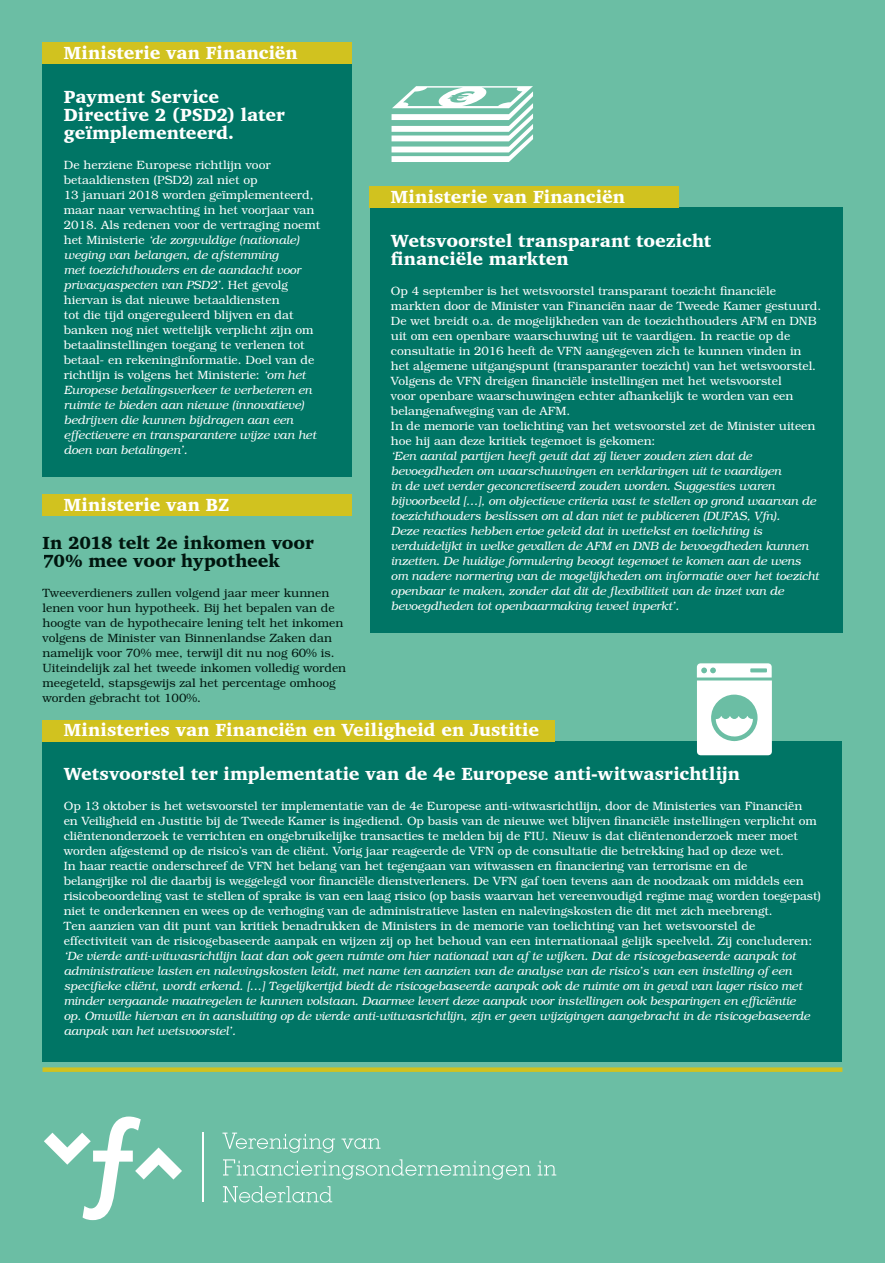
<style>
.page{position:relative;width:885px;height:1263px;background:#fff}
.page>*{position:absolute;margin:0;border:0;box-sizing:border-box;transform-origin:0 0}
.t1{font:900 18px/18px "Charter";letter-spacing:.005em;color:#fff}
.t2{font:900 18px/18px "Charter";color:#00150e}
.t3{font:300 12px/15px "Bookman Std";letter-spacing:-.005em;color:#fff}
.t4{font:italic 300 12px/15px "Bookman Std";letter-spacing:-.005em;color:#fff}
.t5{font:300 12px/15px "Bookman Std";color:#00150e}
.s1{font-style:italic}
</style>
<div class="page">
<div style="left:0;top:0;width:884px;height:1263px;background:#6bbea4"></div>
<svg style="left:44px;top:1116px;width:138px;height:104px"></svg>
<hr style="left:202px;top:1133px;width:1px;height:69px;background:#fff">
<svg style="left:222px;top:1132px;width:113px;height:21px"></svg>
<svg style="left:341px;top:1138px;width:39px;height:11px"></svg>
<svg style="left:223px;top:1159px;width:308px;height:20px"></svg>
<svg style="left:537px;top:1161px;width:19px;height:14px"></svg>
<svg style="left:223px;top:1186px;width:109px;height:16px"></svg>
<div style="left:43px;top:64px;width:308px;height:412px;background:#007565"></div>
<div style="left:43px;top:43px;width:308px;height:21px;background:#d1c21f"></div>
<div style="left:369px;top:208px;width:473px;height:425px;background:#007565"></div>
<div style="left:369px;top:187px;width:309px;height:21px;background:#d1c21f"></div>
<div style="left:43px;top:495px;width:308px;height:21px;background:#d1c21f"></div>
<div style="left:43px;top:1067px;width:799px;height:5px;background:#d1c21f"></div>
<div style="left:43px;top:741px;width:799px;height:321px;background:#007565"></div>
<div style="left:43px;top:720px;width:511px;height:21px;background:#d1c21f"></div>
<svg style="left:696px;top:663px;width:75px;height:92px"></svg>
<svg style="left:391px;top:86px;width:142px;height:76px"></svg>
<h1 class="t1" style="left:64px;top:43px;width:235px">Ministerie van Financiën</h1>
<h1 class="t1" style="left:64px;top:87px;width:222px">Payment Service<br>Directive 2 (PSD2) later geïmplementeerd.</h1>
<p class="t3" style="left:64px;top:157px;width:258px">De herziene Europese richtlijn voor betaaldiensten (PSD2) zal niet op<br>13 januari 2018 worden geïmplementeerd, maar naar verwachting in het voorjaar van 2018. Als redenen voor de vertraging noemt het Ministerie <span class="s1">‘de zorgvuldige (nationale) weging van belangen, de afstemming<br>met toezichthouders en de aandacht voor privacyaspecten van PSD2’.</span> Het gevolg hiervan is dat nieuwe betaaldiensten<br>tot die tijd ongereguleerd blijven en dat banken nog niet wettelijk verplicht zijn om betaalinstellingen toegang te verlenen tot betaal- en rekeninginformatie. Doel van de richtlijn is volgens het Ministerie: <span class="s1">‘om het Europese betalingsverkeer te verbeteren en ruimte te bieden aan nieuwe (innovatieve) bedrijven die kunnen bijdragen aan een effectievere en transparantere wijze van het doen van betalingen’.</span></p>
<h1 class="t1" style="left:64px;top:495px;width:167px">Ministerie van BZ</h1>
<h1 class="t2" style="left:43px;top:534px;width:273px">In 2018 telt 2e inkomen voor<br>70% mee voor hypotheek</h1>
<p class="t5" style="left:43px;top:586px;width:305px">Tweeverdieners zullen volgend jaar meer kunnen lenen voor hun hypotheek. Bij het bepalen van de hoogte van de hypothecaire lening telt het inkomen volgens de Minister van Binnenlandse Zaken dan namelijk voor 70% mee, terwijl dit nu nog 60% is.<br>Uiteindelijk zal het tweede inkomen volledig worden meegeteld, stapsgewijs zal het percentage omhoog worden gebracht tot 100%.</p>
<h1 class="t1" style="left:391px;top:187px;width:235px">Ministerie van Financiën</h1>
<h1 class="t1" style="left:391px;top:231px;width:322px">Wetsvoorstel transparant toezicht financiële markten</h1>
<p class="t3" style="left:391px;top:283px;width:431px">Op 4 september is het wetsvoorstel transparant toezicht financiële markten door de Minister van Financiën naar de Tweede Kamer gestuurd.<br>De wet breidt o.a. de mogelijkheden van de toezichthouders AFM en DNB uit om een openbare waarschuwing uit te vaardigen. In reactie op de consultatie in 2016 heeft de VFN aangegeven zich te kunnen vinden in het algemene uitgangspunt (transparanter toezicht) van het wetsvoorstel.<br>Volgens de VFN dreigen financiële instellingen met het wetsvoorstel<br>voor openbare waarschuwingen echter afhankelijk te worden van een belangenafweging van de AFM.<br>In de memorie van toelichting van het wetsvoorstel zet de Minister uiteen hoe hij aan deze kritiek tegemoet is gekomen:</p>
<p class="t4" style="left:391px;top:448px;width:429px">‘Een aantal partijen heeft geuit dat zij liever zouden zien dat de bevoegdheden om waarschuwingen en verklaringen uit te vaardigen<br>in de wet verder geconcretiseerd zouden worden. Suggesties waren bijvoorbeeld […], om objectieve criteria vast te stellen op grond waarvan de toezichthouders beslissen om al dan niet te publiceren (DUFAS, Vfn).<br>Deze reacties hebben ertoe geleid dat in wettekst en toelichting is verduidelijkt in welke gevallen de AFM en DNB de bevoegdheden kunnen inzetten. De huidige formulering beoogt tegemoet te komen aan de wens om nadere normering van de mogelijkheden om informatie over het toezicht openbaar te maken, zonder dat dit de flexibiliteit van de inzet van de bevoegdheden tot openbaarmaking teveel inperkt’.</p>
<h1 class="t1" style="left:64px;top:721px;width:476px">Ministeries van Financiën en Veiligheid en Justitie</h1>
<h1 class="t1" style="left:64px;top:765px;width:677px">Wetsvoorstel ter implementatie van de 4e Europese anti-witwasrichtlijn</h1>
<p class="t3" style="left:64px;top:799px;width:758px">Op 13 oktober is het wetsvoorstel ter implementatie van de 4e Europese anti-witwasrichtlijn, door de Ministeries van Financiën<br>en Veiligheid en Justitie bij de Tweede Kamer is ingediend. Op basis van de nieuwe wet blijven financiële instellingen verplicht om cliëntenonderzoek te verrichten en ongebruikelijke transacties te melden bij de FIU. Nieuw is dat cliëntenonderzoek meer moet worden afgestemd op de risico’s van de cliënt. Vorig jaar reageerde de VFN op de consultatie die betrekking had op deze wet.<br>In haar reactie onderschreef de VFN het belang van het tegengaan van witwassen en financiering van terrorisme en de<br>belangrijke rol die daarbij is weggelegd voor financiële dienstverleners. De VFN gaf toen tevens aan de noodzaak om middels een risicobeoordeling vast te stellen of sprake is van een laag risico (op basis waarvan het vereenvoudigd regime mag worden toegepast) niet te onderkennen en wees op de verhoging van de administratieve lasten en nalevingskosten die dit met zich meebrengt.<br>Ten aanzien van dit punt van kritiek benadrukken de Ministers in de memorie van toelichting van het wetsvoorstel de effectiviteit van de risicogebaseerde aanpak en wijzen zij op het behoud van een internationaal gelijk speelveld. Zij concluderen:</p>
<p class="t4" style="left:64px;top:949px;width:747px">‘De vierde anti-witwasrichtlijn laat dan ook geen ruimte om hier nationaal van af te wijken. Dat de risicogebaseerde aanpak tot administratieve lasten en nalevingskosten leidt, met name ten aanzien van de analyse van de risico’s van een instelling of een specifieke cliënt, wordt erkend. […] Tegelijkertijd biedt de risicogebaseerde aanpak ook de ruimte om in geval van lager risico met minder vergaande maatregelen te kunnen volstaan. Daarmee levert deze aanpak voor instellingen ook besparingen en efficiëntie op. Omwille hiervan en in aansluiting op de vierde anti-witwasrichtlijn, zijn er geen wijzigingen aangebracht in de risicogebaseerde aanpak van het wetsvoorstel’.</p>
</div>
